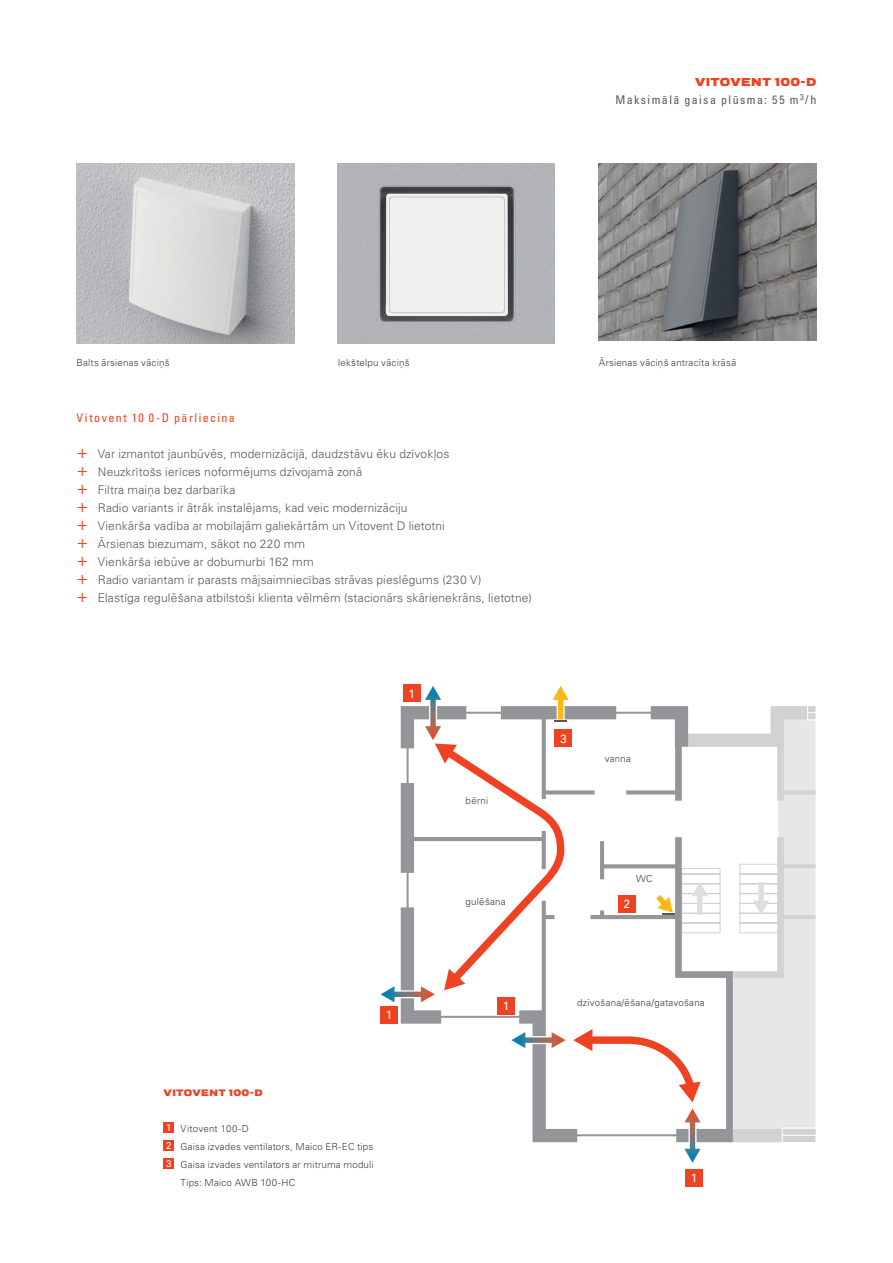
<style>
.page{position:relative;width:893px;height:1263px;background:#fff}
.page>*{position:absolute;margin:0;border:0;box-sizing:border-box;transform-origin:0 0}
.t1{font:300 12px/18px "Univers LTCYR 45";letter-spacing:.01em;color:#57585a}
.t2{font:condensed 12px "Univers LTCYR 57";letter-spacing:.12em;color:#57585a}
.t3{font:condensed 12px "Univers LTCYR 57";letter-spacing:.12em;color:#ef4222}
.t4{font:700 12px "Viessmann Wide";color:#ef4222}
.t5{font:12px "Univers LTCYR 55 Roman";color:#fff}
.t6{font:300 9.75px "Univers LTCYR 45";letter-spacing:.02em;color:#3e3e3f}
.t7{font:700 9.75px "Viessmann Wide";letter-spacing:.01em;color:#ef4222}
.s1{font-size:18px;color:#ef4222}
</style>
<div class="page">
<img style="left:77px;top:164px;width:217px;height:180px">
<img style="left:599px;top:164px;width:217px;height:177px">
<img style="left:338px;top:164px;width:217px;height:180px">
<svg style="left:381px;top:686px;width:434px;height:477px"></svg>
<div style="left:164px;top:1122px;width:10px;height:10px;background:#ef4222"></div>
<div style="left:164px;top:1140px;width:10px;height:10px;background:#ef4222"></div>
<div style="left:164px;top:1158px;width:10px;height:10px;background:#ef4222"></div>
<div style="left:403px;top:685px;width:17px;height:17px;background:#ef4222"></div>
<div style="left:555px;top:730px;width:17px;height:17px;background:#ef4222"></div>
<div style="left:618px;top:895px;width:17px;height:17px;background:#ef4222"></div>
<div style="left:381px;top:1006px;width:17px;height:17px;background:#ef4222"></div>
<div style="left:497px;top:997px;width:17px;height:17px;background:#ef4222"></div>
<div style="left:686px;top:1169px;width:17px;height:17px;background:#ef4222"></div>
<p class="t4" style="left:695px;top:74px;width:123px">VITOVENT 100-D</p>
<p class="t2" style="left:615px;top:92px;width:203px">Maksimālā gaisa plūsma: 55 m<sup>3</sup>/h</p>
<p class="t6" style="left:77px;top:356px;width:95px">Balts ārsienas vāciņš</p>
<p class="t6" style="left:338px;top:356px;width:73px">Iekštelpu vāciņš</p>
<p class="t6" style="left:599px;top:356px;width:139px">Ārsienas vāciņš antracīta krāsā</p>
<p class="t3" style="left:77px;top:410px;width:160px">Vitovent 10 0-D pārliecina</p>
<p class="t1" style="left:77px;top:445px;width:457px"><span class="s1">+</span> Var izmantot jaunbūvēs, modernizācijā, daudzstāvu ēku dzīvokļos<br><span class="s1">+</span> Neuzkrītošs ierīces noformējums dzīvojamā zonā<br><span class="s1">+</span> Filtra maiņa bez darbarīka<br><span class="s1">+</span> Radio variants ir ātrāk instalējams, kad veic modernizāciju<br><span class="s1">+</span> Vienkārša vadība ar mobilajām galiekārtām un Vitovent D lietotni<br><span class="s1">+</span> Ārsienas biezumam, sākot no 220 mm<br><span class="s1">+</span> Vienkārša iebūve ar dobumurbi 162 mm<br><span class="s1">+</span> Radio variantam ir parasts mājsaimniecības strāvas pieslēgums (230 V)<br><span class="s1">+</span> Elastīga regulēšana atbilstoši klienta vēlmēm (stacionārs skārienekrāns, lietotne)</p>
<p class="t5" style="left:408px;top:685px;width:8px">1</p>
<p class="t5" style="left:386px;top:1007px;width:8px">1</p>
<p class="t7" style="left:164px;top:1087px;width:101px">VITOVENT 100-D</p>
<p class="t6" style="left:166px;top:1122px;width:84px"><sup>1</sup> Vitovent 100-D</p>
<p class="t6" style="left:166px;top:1140px;width:209px"><sup>2</sup> Gaisa izvades ventilators, Maico ER-EC tips</p>
<p class="t6" style="left:166px;top:1158px;width:209px"><sup>3</sup> Gaisa izvades ventilators ar mitruma moduli</p>
<p class="t6" style="left:181px;top:1176px;width:116px">Tips: Maico AWB 100-HC</p>
<p class="t6" style="left:466px;top:794px;width:24px">bērni</p>
<p class="t6" style="left:466px;top:895px;width:42px">gulēšana</p>
<p class="t5" style="left:503px;top:997px;width:8px">1</p>
<p class="t5" style="left:560px;top:730px;width:8px">3</p>
<p class="t6" style="left:605px;top:752px;width:28px">vanna</p>
<p class="t6" style="left:636px;top:872px;width:18px">WC</p>
<p class="t5" style="left:623px;top:895px;width:8px">2</p>
<p class="t6" style="left:577px;top:996px;width:129px">dzīvošana/ēšana/gatavošana</p>
<p class="t5" style="left:691px;top:1170px;width:8px">1</p>
</div>
